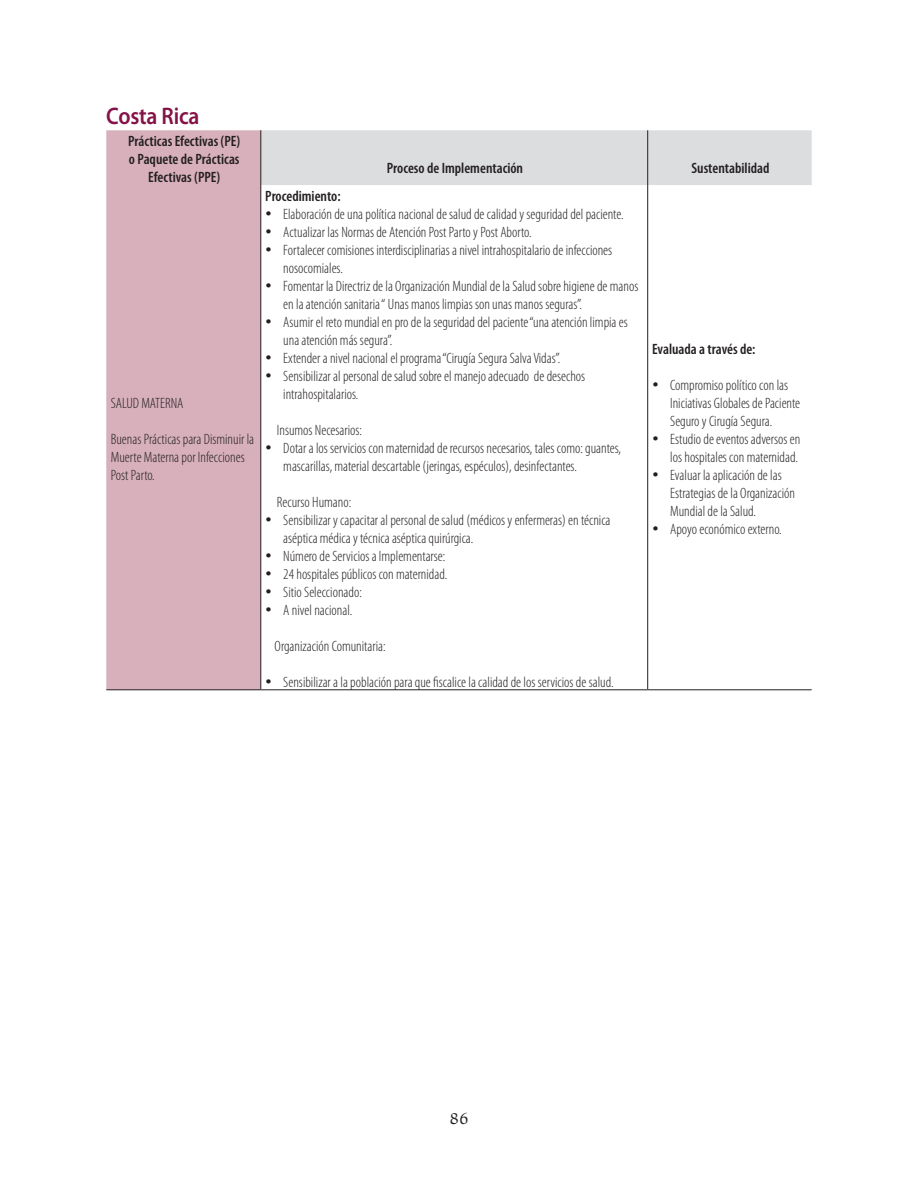
<style>
.page{position:relative;width:918px;height:1188px;background:#fff}
.page>*{position:absolute;margin:0;border:0;box-sizing:border-box;transform-origin:0 0}
.nivel_1{font:600 24px "Myriad Pro";letter-spacing:-.01em;color:#851348;scale:.9 1}
.t1{font:18px "Tiepolo";color:#231f20}
.ReportDescr{font:300 condensed 15px/18px "Myriad Pro";color:#231f20}
.ReportDescr-2{font:600 condensed 15px/18px "Myriad Pro";color:#231f20;text-align:center}
</style>
<div class="page">
<div style="left:106px;top:130px;width:154px;height:559px;background:#d7b0bc"></div>
<div style="left:261px;top:130px;width:551px;height:55px;background:#dcdddf"></div>
<hr style="left:260px;top:130px;width:1px;height:55px;background:#231f20">
<hr style="left:647px;top:130px;width:1px;height:55px;background:#231f20">
<hr style="left:260px;top:185px;width:1px;height:504px;background:#231f20">
<hr style="left:647px;top:185px;width:1px;height:504px;background:#231f20">
<hr style="left:106px;top:689px;width:155px;height:1px;background:#231f20">
<hr style="left:261px;top:689px;width:387px;height:1px;background:#231f20">
<hr style="left:648px;top:689px;width:164px;height:1px;background:#231f20">
<p class="nivel_1" style="left:106px;top:101px;width:105px">Costa Rica</p>
<p class="ReportDescr-2" style="left:128px;top:132px;width:114px">Prácticas Efectivas (PE) o Paquete de Prácticas<br>Efectivas (PPE)</p>
<p class="ReportDescr" style="left:111px;top:394px;width:74px">SALUD MATERNA</p>
<p class="ReportDescr" style="left:111px;top:430px;width:145px">Buenas Prácticas para Disminuir la<br>Muerte Materna por Infecciones<br>Post Parto.</p>
<p class="ReportDescr-2" style="left:387px;top:159px;width:138px">Proceso de Implementación</p>
<p class="ReportDescr-2" style="left:691px;top:159px;width:79px">Sustentabilidad</p>
<p class="ReportDescr-2" style="left:265px;top:187px;width:77px">Procedimiento:</p>
<p class="ReportDescr" style="left:265px;top:205px;width:360px">• Elaboración de una política nacional de salud de calidad y seguridad del paciente.</p>
<p class="ReportDescr" style="left:265px;top:223px;width:268px">• Actualizar las Normas de Atención Post Parto y Post Aborto.</p>
<p class="ReportDescr" style="left:283px;top:241px;width:330px;text-indent:-18px">• Fortalecer comisiones interdisciplinarias a nivel intrahospitalario de infecciones nosocomiales.</p>
<p class="ReportDescr" style="left:283px;top:277px;width:357px;text-indent:-18px">• Fomentar la Directriz de la Organización Mundial de la Salud sobre higiene de manos en la atención sanitaria “ Unas manos limpias son unas manos seguras”.</p>
<p class="ReportDescr" style="left:283px;top:313px;width:346px;text-indent:-18px">• Asumir el reto mundial en pro de la seguridad del paciente “una atención limpia es una atención más segura”.</p>
<p class="ReportDescr" style="left:265px;top:349px;width:297px">• Extender a nivel nacional el programa “Cirugía Segura Salva Vidas”.</p>
<p class="ReportDescr" style="left:283px;top:367px;width:304px;text-indent:-18px">• Sensibilizar al personal de salud sobre el manejo adecuado de desechos intrahospitalarios.</p>
<p class="ReportDescr" style="left:277px;top:421px;width:87px">Insumos Necesarios:</p>
<p class="ReportDescr" style="left:283px;top:439px;width:339px;text-indent:-18px">• Dotar a los servicios con maternidad de recursos necesarios, tales como: guantes, mascarillas, material descartable (jeringas, espéculos), desinfectantes.</p>
<p class="ReportDescr" style="left:277px;top:493px;width:76px">Recurso Humano:</p>
<p class="ReportDescr" style="left:283px;top:511px;width:329px;text-indent:-18px">• Sensibilizar y capacitar al personal de salud (médicos y enfermeras) en técnica aséptica médica y técnica aséptica quirúrgica.</p>
<p class="ReportDescr" style="left:265px;top:547px;width:182px">• Número de Servicios a Implementarse:</p>
<p class="ReportDescr" style="left:265px;top:565px;width:184px">• 24 hospitales públicos con maternidad.</p>
<p class="ReportDescr" style="left:265px;top:583px;width:98px">• Sitio Seleccionado:</p>
<p class="ReportDescr" style="left:265px;top:601px;width:88px">• A nivel nacional.</p>
<p class="ReportDescr" style="left:275px;top:637px;width:113px">Organización Comunitaria:</p>
<p class="ReportDescr" style="left:265px;top:673px;width:350px">• Sensibilizar a la población para que fiscalice la calidad de los servicios de salud.</p>
<p class="ReportDescr-2" style="left:652px;top:340px;width:105px">Evaluada a través de:</p>
<p class="ReportDescr" style="left:670px;top:376px;width:131px;text-indent:-18px">• Compromiso político con las<br>Iniciativas Globales de Paciente<br>Seguro y Cirugía Segura.</p>
<p class="ReportDescr" style="left:652px;top:430px;width:150px;text-align:right">• Estudio de eventos adversos en los hospitales con maternidad.</p>
<p class="ReportDescr" style="left:670px;top:466px;width:126px;text-indent:-18px">• Evaluar la aplicación de las<br>Estrategias de la Organización<br>Mundial de la Salud.</p>
<p class="ReportDescr" style="left:652px;top:520px;width:131px">• Apoyo económico externo.</p>
<p class="t1" style="left:449px;top:1109px;width:21px">86</p>
</div>
